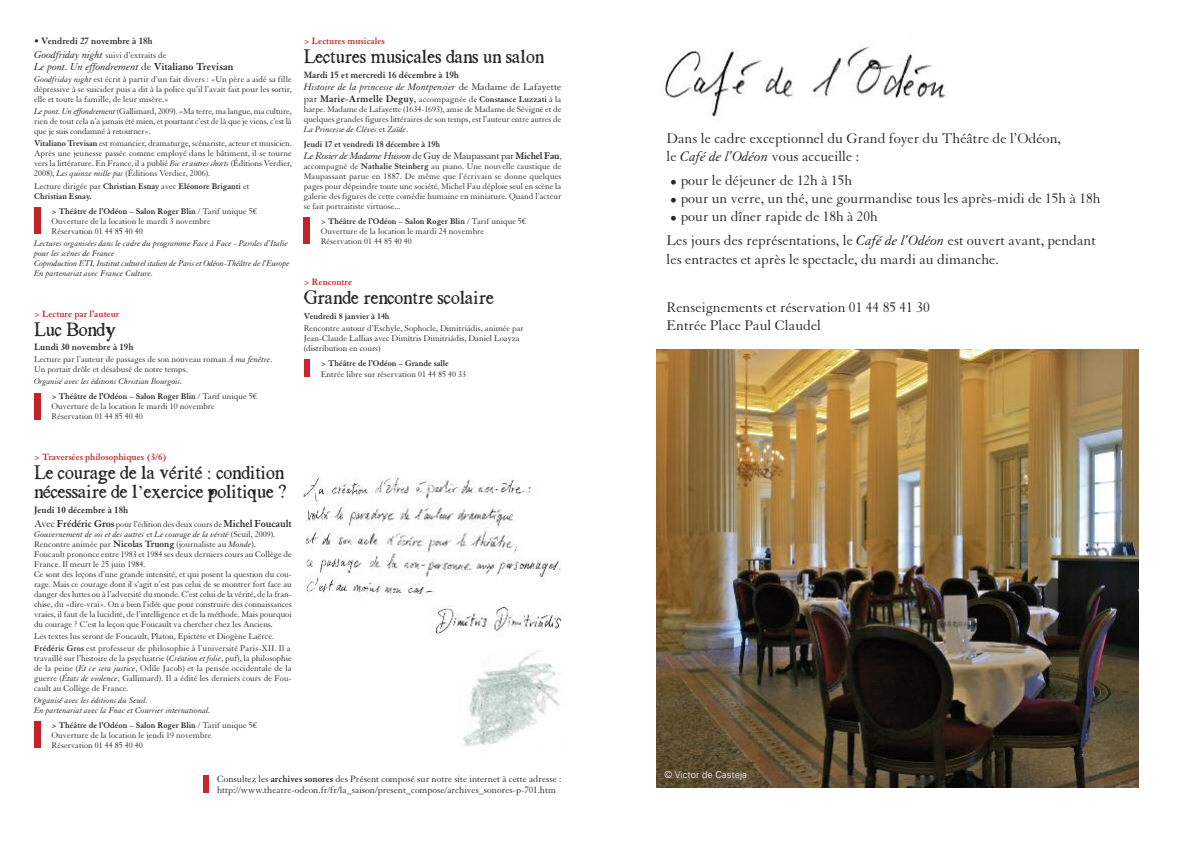
<style>
.page{position:relative;width:1191px;height:842px;background:#fff}
.page>*{position:absolute;margin:0;border:0;box-sizing:border-box;transform-origin:0 0}
.t1{font:18px/19px "Odeon";color:#272627}
.t2{font:15.2px/18.2px "Granjon";color:#272627}
.t3{font:15px "Granjon";color:#272627}
.t4{font:italic 11px "Granjon";color:#272627}
.t5{font:italic 10.5px/12px "Granjon";color:#272627}
.t6{font:italic 10.5px "Granjon";letter-spacing:-.025em;color:#272627}
.t7{font:10px/11px "Granjon";color:#272627}
.t8{font:700 10px "Granjon";color:#272627}
.t9{font:700 10px "Granjon";color:#c2242a}
.t10{font:300 9.7px "Univers";color:#fff}
.t11{font:9px/10px "Granjon";color:#272627}
.t12{font:italic 9px/10px "Granjon";color:#272627}
.t13{font:700 9px/10px "Granjon";color:#272627}
.s1{font-style:italic;font-size:11px}
.s2{font-style:normal}
.s3{font-weight:700;font-style:normal}
.s4{font-style:italic}
.s5{font-weight:700}
.s6{font-weight:400}
.s7{font-family:"Garamond Premr Pro"}
.s8{font-family:"Garamond Premr Pro";font-style:normal}
.s9{font-family:"Times"}
.s10{font-size:11px}
.s11{font-weight:700;font-size:11px}
.s12{font-weight:700;font-size:10px}
.s13{font-style:normal;font-size:9px}
.s14{font-weight:700;font-style:normal;font-size:9px}
</style>
<div class="page">
<div style="left:304px;top:359px;width:5px;height:18px;background:#cc262b"></div>
<div style="left:34px;top:722px;width:6px;height:26px;background:#c2242a"></div>
<div style="left:34px;top:208px;width:6px;height:26px;background:#c2242a"></div>
<div style="left:34px;top:393px;width:6px;height:26px;background:#c2242a"></div>
<div style="left:304px;top:218px;width:6px;height:26px;background:#c2242a"></div>
<img style="left:656px;top:349px;width:482px;height:439px">
<img style="left:665px;top:46px;width:281px;height:71px">
<img style="left:463px;top:652px;width:98px;height:95px">
<img style="left:303px;top:478px;width:258px;height:121px">
<div style="left:203px;top:775px;width:6px;height:18px;background:#cc262b"></div>
<img style="left:431px;top:605px;width:133px;height:32px">
<p class="t8" style="left:34px;top:38px;width:120px">• Vendredi 27 novembre à 18h</p>
<p class="t11" style="left:34px;top:51px;width:134px"><span class="s1">Goodfriday night</span> suivi d’extraits de</p>
<p class="t4" style="left:34px;top:63px;width:201px">Le pont. Un effondrement <span class="s2">de</span> <span class="s3">Vitaliano Trevisan</span></p>
<p class="t11" style="left:34px;top:75px;width:259px;text-align:justify"><span class="s4">Goodfriday night</span> est écrit à partir d’un fait divers : «Un père a aidé sa fille dépressive à se suicider puis a dit à la police qu’il l’avait fait pour les sortir, elle et toute la famille, de leur misère.»</p>
<p class="t11" style="left:34px;top:107px;width:259px;text-align:justify"><span class="s4">Le pont. Un effondrement</span> (Gallimard, 2009). «Ma terre, ma langue, ma culture, rien de tout cela n’a jamais été mien, et pourtant c’est de là que je viens, c’est là que je suis condamné à retourner».</p>
<p class="t11" style="left:34px;top:139px;width:259px;text-align:justify"><span class="s5">Vitaliano Trevisan</span> est romancier, dramaturge, scénariste, acteur et musicien.<br>Après une jeunesse passée comme employé dans le bâtiment, il se tourne vers la littérature. En France, il a publié <span class="s4">Bic et autres shorts</span> (Éditions Verdier, 2008), <span class="s4">Les quinze mille pas</span> (Éditions Verdier, 2006).</p>
<p class="t13" style="left:34px;top:182px;width:217px"><span class="s6">Lecture dirigée par</span> Christian Esnay <span class="s6">avec</span> Eléonore Briganti <span class="s6">et<br></span>Christian Esnay.</p>
<p class="t11" style="left:52px;top:207px;width:207px"><span class="s5">&gt; Théâtre de l’Odéon – Salon Roger Blin</span> / Tarif unique 5<span class="s7">€<br></span>Ouverture de la location le mardi 3 novembre<br>Réservation 01 44 85 40 40</p>
<p class="t12" style="left:34px;top:239px;width:257px">Lectures organisées dans le cadre du programme Face à Face - Paroles d’Italie pour les scènes de France<br>Coproduction ETI, Institut culturel italien de Paris et Odéon-Théâtre de l’Europe En partenariat avec France Culture.</p>
<p class="t9" style="left:34px;top:310px;width:87px">&gt; Lecture par l’auteur</p>
<h1 class="t1" style="left:34px;top:322px;width:83px">Luc Bondy</h1>
<p class="t8" style="left:34px;top:344px;width:101px">Lundi 30 novembre à 19h</p>
<p class="t11" style="left:34px;top:355px;width:240px">Lecture par l’auteur de passages de son nouveau roman <span class="s4">À ma fenêtre</span>.<br>Un portait drôle et désabusé de notre temps.</p>
<p class="t12" style="left:52px;top:375px;width:207px;line-height:15px;text-indent:-18px">Organisé avec les éditions Christian Bourgois.<br><span class="s3">&gt; Théâtre de l’Odéon – Salon Roger Blin</span> <span class="s2">/ Tarif unique 5</span><span class="s8">€</span></p>
<p class="t11" style="left:52px;top:402px;width:165px">Ouverture de la location le mardi 10 novembre<br>Réservation 01 44 85 40 40</p>
<p class="t9" style="left:34px;top:454px;width:134px">&gt; Traversées philosophiques (3/6)</p>
<h1 class="t1" style="left:34px;top:466px;width:254px">Le courage de la vérité <span class="s9">:</span> condition nécessaire de l<span class="s9">’</span>exercice politique ?</h1>
<p class="t8" style="left:34px;top:506px;width:96px">Jeudi 10 décembre à 18h</p>
<p class="t11" style="left:34px;top:520px;width:259px"><span class="s10">Avec</span> <span class="s11">Frédéric Gros</span> pour l’édition des deux cours de <span class="s11">Michel Foucault </span><span class="s4">Gouvernement de soi et des autres</span> et <span class="s4">Le courage de la vérité</span> (Seuil, 2009).<br>Rencontre animée par <span class="s12">Nicolas Truong</span> (journaliste au <span class="s4">Monde</span>).<br>Foucault prononce entre 1983 et 1984 ses deux derniers cours au Collège de France. Il meurt le 25 juin 1984.<br>Ce sont des leçons d’une grande intensité, et qui posent la question du cou&shy;rage. Mais ce courage dont il s’agit n’est pas celui de se montrer fort face au danger des luttes ou à l’adversité du monde. C’est celui de la vérité, de la fran&shy;chise, du «dire-vrai». On a bien l’idée que pour construire des connaissances vraies, il faut de la lucidité, de l’intelligence et de la méthode. Mais pourquoi du courage ? C’est la leçon que Foucault va chercher chez les Anciens.</p>
<p class="t11" style="left:34px;top:631px;width:258px;line-height:12px">Les textes lus seront de Foucault, Platon, Epictète et Diogène Laërce.<br><span class="s5">Frédéric Gros</span> est professeur de philosophie à l’université Paris-XII. Il a</p>
<p class="t11" style="left:34px;top:654px;width:259px;text-align:justify">travaillé sur l’histoire de la psychiatrie (<span class="s4">Création et folie</span>, puf), la philosophie de la peine (<span class="s4">Et ce sera justice</span>, Odile Jacob) et la pensée occidentale de la guerre (<span class="s4">États de violence</span>, Gallimard). Il a édité les derniers cours de Fou&shy;cault au Collège de France.</p>
<p class="t12" style="left:34px;top:696px;width:178px">Organisé avec les éditions du Seuil.<br>En partenariat avec la Fnac et Courrier international.</p>
<p class="t11" style="left:52px;top:721px;width:207px"><span class="s5">&gt; Théâtre de l’Odéon – Salon Roger Blin</span> / Tarif unique 5<span class="s7">€<br></span>Ouverture de la location le jeudi 19 novembre<br>Réservation 01 44 85 40 40</p>
<p class="t9" style="left:304px;top:38px;width:83px">&gt; Lectures musicales</p>
<h1 class="t1" style="left:304px;top:50px;width:242px">Lectures musicales dans un salon</h1>
<p class="t8" style="left:304px;top:71px;width:157px">Mardi 15 et mercredi 16 décembre à 19h</p>
<p class="t5" style="left:304px;top:82px;width:259px">Histoire de la princesse de Montpensier <span class="s2">de Madame de Lafayette par</span> <span class="s3">Marie-Armelle Deguy</span><span class="s2">,</span> <span class="s13">accompagnée de</span> <span class="s14">Constance Luzzati</span> <span class="s13">à la</span></p>
<p class="t11" style="left:304px;top:105px;width:259px;text-align:justify">harpe. Madame de Lafayette (1634-1693), amie de Madame de Sévigné et de quelques grandes figures littéraires de son temps, est l’auteur entre autres de <span class="s4">La Princesse de Clèves</span> et <span class="s4">Zaïde</span>.</p>
<p class="t13" style="left:304px;top:140px;width:138px">Jeudi 17 et vendredi 18 décembre à 19h</p>
<p class="t6" style="left:304px;top:152px;width:259px">Le Rosier de Madame Husson <span class="s2">de Guy de Maupassant par</span> <span class="s3">Michel Fau</span><span class="s13">,</span></p>
<p class="t11" style="left:304px;top:162px;width:259px;text-align:justify">accompagné de <span class="s5">Nathalie Steinberg</span> au piano. Une nouvelle caustique de Maupassant parue en 1887. De même que l’écrivain se donne quelques pages pour dépeindre toute une société, Michel Fau déploie seul en scène la galerie des figures de cette comédie humaine en miniature. Quand l’acteur se fait portraitiste virtuose...</p>
<p class="t11" style="left:321px;top:217px;width:207px"><span class="s5">&gt; Théâtre de l’Odéon – Salon Roger Blin</span> / Tarif unique 5<span class="s7">€<br></span>Ouverture de la location le mardi 24 novembre<br>Réservation 01 44 85 40 40</p>
<p class="t9" style="left:304px;top:278px;width:50px">&gt; Rencontre</p>
<h1 class="t1" style="left:304px;top:290px;width:191px">Grande rencontre scolaire</h1>
<p class="t13" style="left:304px;top:312px;width:87px">Vendredi 8 janvier à 14h</p>
<p class="t11" style="left:304px;top:324px;width:222px">Rencontre autour d’Eschyle, Sophocle, Dimitriádis, animée par<br>Jean-Claude Lallias avec Dimítris Dimitriádis, Daniel Loayza (distribution en cours)</p>
<p class="t13" style="left:321px;top:359px;width:130px">&gt; Théâtre de l’Odéon – Grande salle</p>
<p class="t11" style="left:321px;top:370px;width:147px">Entrée libre sur réservation 01 44 85 40 33</p>
<p class="t7" style="left:217px;top:774px;width:346px">Consultez les <span class="s5">archives sonores</span> des Présent composé sur notre site internet à cette adresse : http://www.theatre-odeon.fr/fr/la_saison/present_compose/archives_sonores-p-701.htm</p>
<h2 class="t2" style="left:666px;top:131px;width:396px">Dans le cadre exceptionnel du Grand foyer du Théâtre de l’Odéon, le <span class="s4">Café de l’Odéon</span> vous accueille :</h2>
<h3 class="t3" style="left:670px;top:175px;width:184px">• pour le déjeuner de 12h à 15h</h3>
<h3 class="t3" style="left:670px;top:193px;width:432px">• pour un verre, un thé, une gourmandise tous les après-midi de 15h à 18h</h3>
<h3 class="t3" style="left:670px;top:211px;width:210px">• pour un dîner rapide de 18h à 20h</h3>
<h2 class="t2" style="left:666px;top:233px;width:431px">Les jours des représentations, le <span class="s4">Café de l’Odéon</span> est ouvert avant, pendant les entractes et après le spectacle, du mardi au dimanche.</h2>
<h2 class="t2" style="left:666px;top:300px;width:265px">Renseignements et réservation 01 44 85 41 30<br>Entrée Place Paul Claudel</h2>
<p class="t10" style="left:664px;top:771px;width:84px">© Victor de Casteja</p>
</div>
